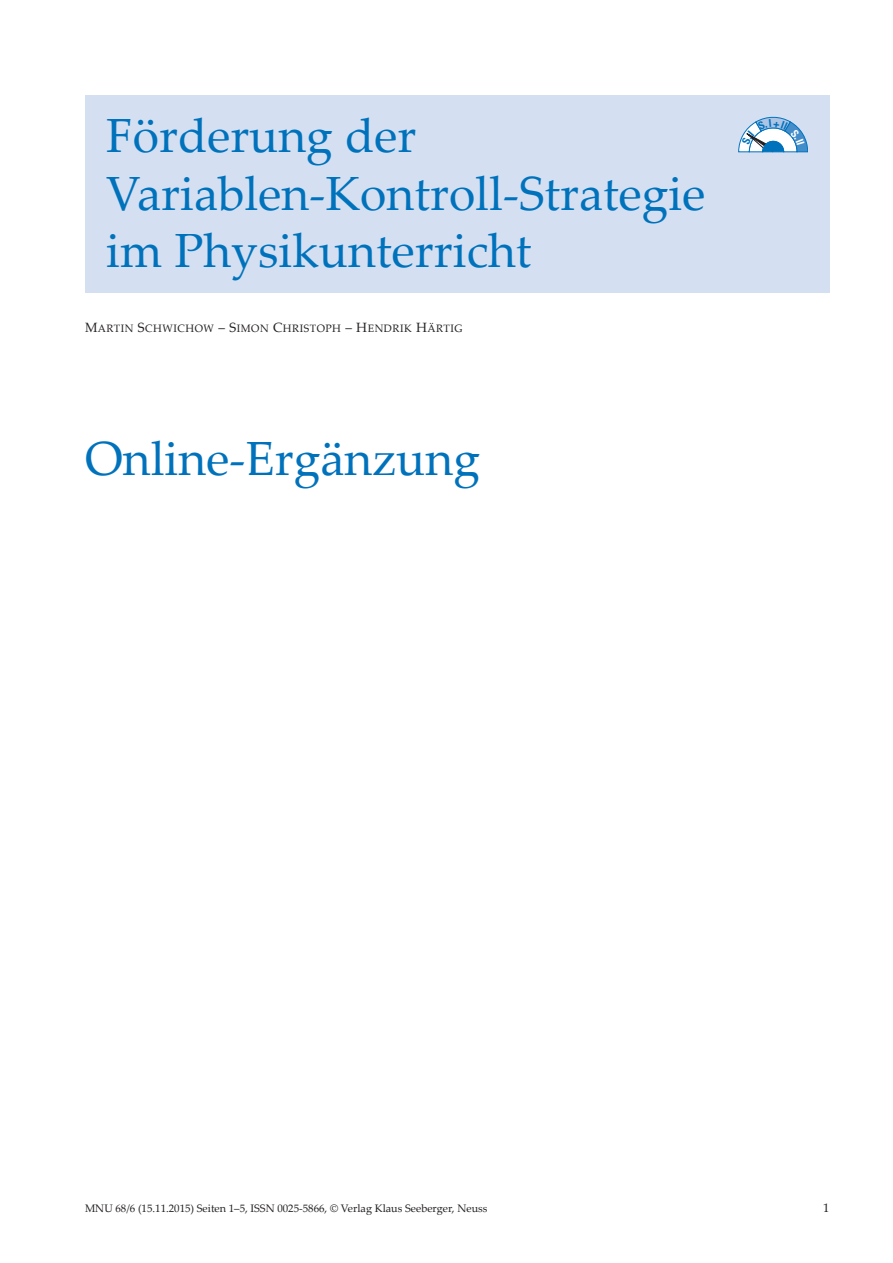
<style>
.page{position:relative;width:893px;height:1263px;background:#fff}
.page>*{position:absolute;margin:0;border:0;box-sizing:border-box;transform-origin:0 0}
.t1{font:48px/57.6px "Palatino Linotype";color:#0072bc}
.t2{font:12.3px "Palatino Linotype";color:#231f20}
.t3{font:10.8px "Palatino Linotype";color:#231f20}
.t4{font:10.5px "Palatino";letter-spacing:.05em;color:#231f20}
.s1{font-size:13.2px}
</style>
<div class="page">
<div style="left:85px;top:96px;width:744px;height:197px;background:#d4e0f1"></div>
<svg style="left:738px;top:116px;width:70px;height:36px"></svg>
<p class="t1" style="left:106px;top:113px;width:600px">Förderung der<br>Variablen-Kontroll-Strategie im Physikunterricht</p>
<p class="t4" style="left:85px;top:323px;width:379px"><span class="s1">M</span>ARTIN <span class="s1">S</span>CHWICHOW <span class="s1">– S</span>IMON <span class="s1">C</span>HRISTOPH <span class="s1">– H</span>ENDRIK <span class="s1">H</span>ÄRTIG</p>
<p class="t1" style="left:85px;top:435px;width:396px">Online-Ergänzung</p>
<p class="t3" style="left:85px;top:1204px;width:404px">MNU 68/6 (15.11.2015) Seiten 1–5, ISSN 0025-5866, © Verlag Klaus Seeberger, Neuss</p>
<p class="t2" style="left:823px;top:1203px;width:8px">1</p>
</div>
